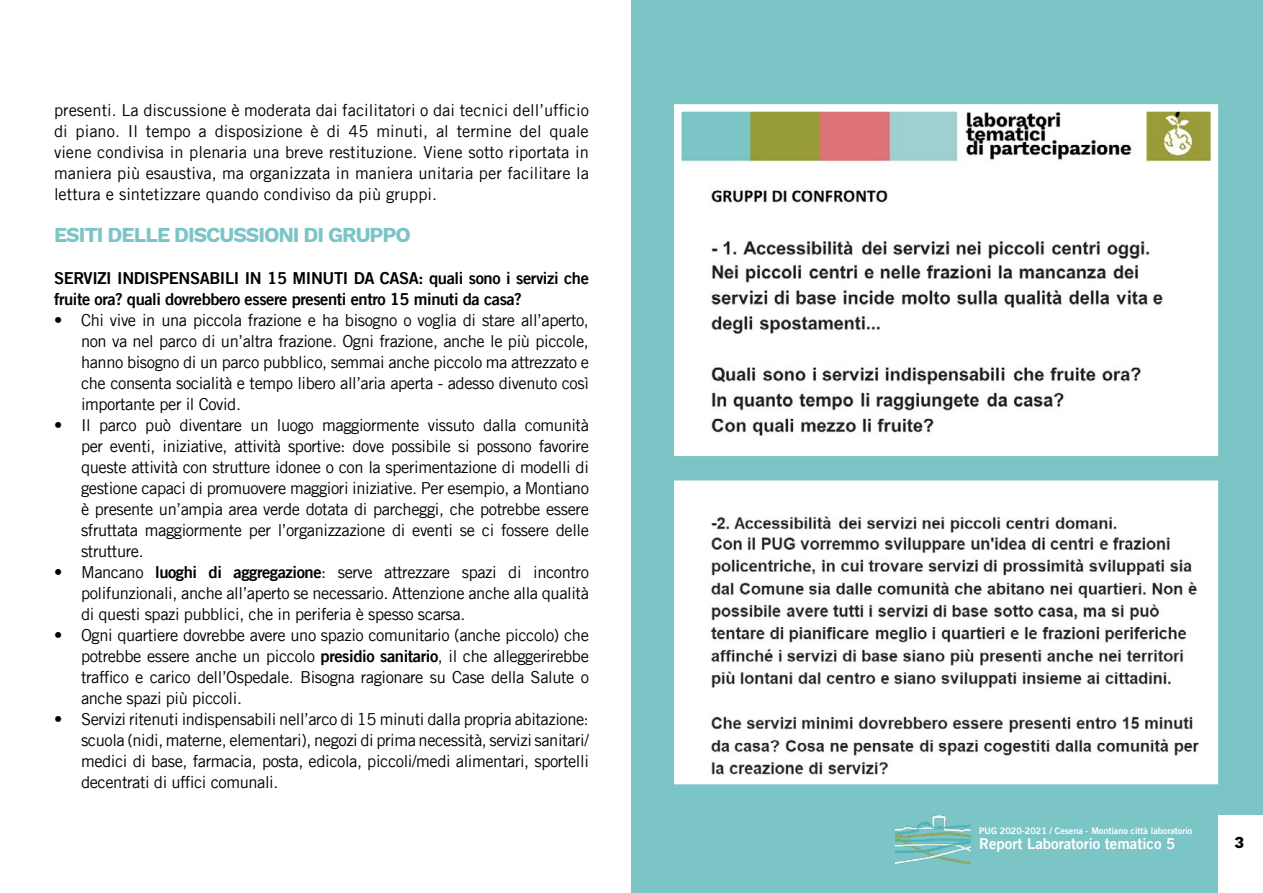
<style>
.page{position:relative;width:1263px;height:893px;background:#fff}
.page>*{position:absolute;margin:0;border:0;box-sizing:border-box;transform-origin:0 0}
.t1{font:700 21px "Work Sans";letter-spacing:-.05em;color:#7cc5c6}
.t2{font:16.5px/21px "Trade Gothic LT";letter-spacing:-.025em;color:#000;text-align:justify}
.t3{font:16.5px/21px "Trade Gothic LT Bold Two";letter-spacing:-.025em;color:#000}
.t4{font:700 16.5px "Work Sans";color:#000}
.t5{font:15px "Trade Gothic LT Bold Two";color:#fff}
.t6{font:9px "Trade Gothic LT Bold Two";color:#fff}
.s1{font-family:"Trade Gothic LT Bold Two"}
</style>
<div class="page">
<div style="left:631px;top:0;width:632px;height:893px;background:#7cc5c6"></div>
<div style="left:1218px;top:816px;width:45px;height:77px;background:#fff"></div>
<img style="left:683px;top:113px;width:526px;height:334px">
<div style="left:674px;top:104px;width:544px;height:352px;border:8px solid #fff"></div>
<img style="left:683px;top:489px;width:526px;height:286px">
<div style="left:674px;top:480px;width:544px;height:304px;border:8px solid #fff"></div>
<img style="left:895px;top:816px;width:76px;height:47px">
<p class="t2" style="left:54px;top:100px;width:536px">presenti. La discussione è moderata dai facilitatori o dai tecnici dell’ufficio di piano. Il tempo a disposizione è di 45 minuti, al termine del quale viene condivisa in plenaria una breve restituzione. Viene sotto riportata in maniera più esaustiva, ma organizzata in maniera unitaria per facilitare la lettura e sintetizzare quando condiviso da più gruppi.</p>
<p class="t1" style="left:54px;top:219px;width:358px">ESITI DELLE DISCUSSIONI DI GRUPPO</p>
<p class="t3" style="left:54px;top:267px;width:536px">SERVIZI INDISPENSABILI IN 15 MINUTI DA CASA: quali sono i servizi che fruite ora? quali dovrebbero essere presenti entro 15 minuti da casa?</p>
<p class="t2" style="left:81px;top:310px;width:509px;text-indent:-27px">• Chi vive in una piccola frazione e ha bisogno o voglia di stare all’aperto, non va nel parco di un’altra frazione. Ogni frazione, anche le più piccole, hanno bisogno di un parco pubblico, semmai anche piccolo ma attrezzato e che consenta socialità e tempo libero all’aria aperta - adesso divenuto così importante per il Covid.</p>
<p class="t2" style="left:81px;top:415px;width:509px;text-indent:-27px">• Il parco può diventare un luogo maggiormente vissuto dalla comunità per eventi, iniziative, attività sportive: dove possibile si possono favorire queste attività con strutture idonee o con la sperimentazione di modelli di gestione capaci di promuovere maggiori iniziative. Per esempio, a Montiano è presente un’ampia area verde dotata di parcheggi, che potrebbe essere sfruttata maggiormente per l’organizzazione di eventi se ci fossere delle strutture.</p>
<p class="t2" style="left:81px;top:562px;width:509px;text-indent:-27px">• Mancano <span class="s1">luoghi di aggregazione</span>: serve attrezzare spazi di incontro polifunzionali, anche all’aperto se necessario. Attenzione anche alla qualità di questi spazi pubblici, che in periferia è spesso scarsa.</p>
<p class="t2" style="left:81px;top:625px;width:509px;text-indent:-27px">• Ogni quartiere dovrebbe avere uno spazio comunitario (anche piccolo) che potrebbe essere anche un piccolo <span class="s1">presidio sanitario</span>, il che alleggerirebbe traffico e carico dell’Ospedale. Bisogna ragionare su Case della Salute o anche spazi più piccoli.</p>
<p class="t2" style="left:81px;top:709px;width:509px;text-indent:-27px">• Servizi ritenuti indispensabili nell’arco di 15 minuti dalla propria abitazione: scuola (nidi, materne, elementari), negozi di prima necessità, servizi sanitari/ medici di base, farmacia, posta, edicola, piccoli/medi alimentari, sportelli decentrati di uffici comunali.</p>
<p class="t6" style="left:979px;top:825px;width:215px">PUG 2020-2021 / Cesena - Montiano città laboratorio</p>
<p class="t5" style="left:979px;top:834px;width:198px">Report Laboratorio tematico 5</p>
<p class="t4" style="left:1234px;top:830px;width:11px">3</p>
</div>
